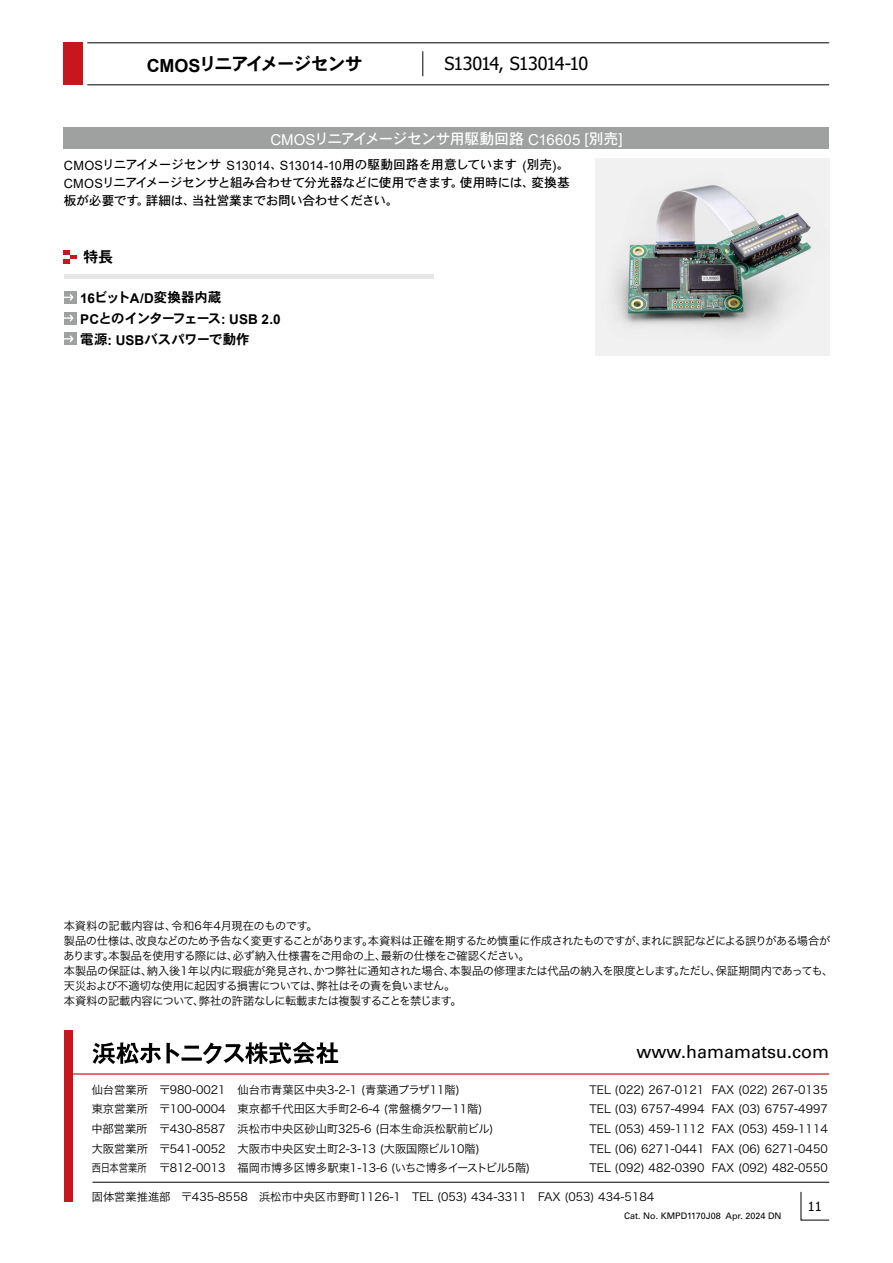
<style>
.page{position:relative;width:893px;height:1263px;background:#fff}
.page>*{position:absolute;margin:0;border:0;box-sizing:border-box;transform-origin:0 0}
.t1{font:18px "Univers LT Std";color:#000}
.t2{font:18px "Tahoma";letter-spacing:-.05em;color:#000}
.t3{font:18px "DFHS Gothic W7 WINP RKSJ H";letter-spacing:-.09em;color:#000}
.t4{font:15px "DFHS Gothic W5 WINP RKSJ H";letter-spacing:-.065em;color:#fff}
.t5{font:15px "DFHS Gothic W7 WINP RKSJ H";color:#000}
.t6{font:13.5px/20.7px "DFHS Gothic W7 WINP RKSJ H";letter-spacing:-.045em;color:#000}
.t7{font:12.75px/18px "DFHS Gothic W5 WINP RKSJ H";letter-spacing:-.03em;color:#000;text-align:justify}
.t8{font:12.75px "Tahoma";color:#000}
.t9{font:11.25px/19.6px "Hira Kaku Std W3 90 msp RKSJ H";color:#000;text-align:justify}
.t10{font:11.25px/15px "Hira Kaku Std W3 90 msp RKSJ H";letter-spacing:-.04em;color:#000}
.t11{font:11.25px "Hira Kaku Std W3";letter-spacing:-.01em;color:#000}
.t12{font:9px "Univers LT Std";color:#000}
.s1{font-family:"Arial";font-weight:700}
.s2{font-family:"Arial"}
</style>
<div class="page">
<svg style="left:800px;top:1191px;width:30px;height:30px"></svg>
<svg style="left:422px;top:51px;width:1px;height:25px"></svg>
<hr style="left:87px;top:43px;width:742px;height:1px;background:#000">
<hr style="left:87px;top:85px;width:742px;height:1px;background:#000">
<div style="left:64px;top:43px;width:19px;height:42px;background:#c8161e"></div>
<svg style="left:93px;top:1042px;width:86px;height:22px"></svg>
<hr style="left:184px;top:1046px;width:15px;height:3px;background:#000">
<svg style="left:182px;top:1057px;width:20px;height:4px"></svg>
<svg style="left:203px;top:1042px;width:135px;height:22px"></svg>
<div style="left:64px;top:1031px;width:8px;height:171px;background:#c8161e"></div>
<hr style="left:67px;top:1073px;width:762px;height:1px;background:#c8161e">
<hr style="left:92px;top:1182px;width:737px;height:1px;background:#000">
<div style="left:64px;top:128px;width:765px;height:21px;background:#9fa0a0"></div>
<svg style="left:64px;top:251px;width:13px;height:12px"></svg>
<div style="left:64px;top:274px;width:370px;height:5px;background:#e6e6e6"></div>
<div style="left:64px;top:291px;width:13px;height:13px;background:#9fa0a0"></div>
<svg style="left:64px;top:294px;width:10px;height:7px"></svg>
<div style="left:64px;top:312px;width:13px;height:12px;background:#9fa0a0"></div>
<svg style="left:64px;top:314px;width:10px;height:8px"></svg>
<div style="left:64px;top:332px;width:13px;height:13px;background:#9fa0a0"></div>
<svg style="left:64px;top:335px;width:10px;height:8px"></svg>
<img style="left:595px;top:158px;width:234px;height:198px">
<h1 class="t3" style="left:147px;top:55px;width:218px"><span class="s1">CMOS</span>リニアイメージセンサ</h1>
<h1 class="t2" style="left:444px;top:52px;width:145px">S13014, S13014-10</h1>
<h2 class="t4" style="left:270px;top:131px;width:354px"><span class="s2">CMOS</span>リニアイメージセンサ用駆動回路 <span class="s2">C16605 [</span>別売<span class="s2">]</span></h2>
<p class="t7" style="left:64px;top:155px;width:507px"><span class="s2">CMOS</span>リニアイメージセンサ <span class="s2">S13014</span>、<span class="s2">S13014-10</span>用の駆動回路を用意しています <span class="s2">(</span>別売<span class="s2">)</span>。<span class="s2">CMOS</span>リニアイメージセンサと組み合わせて分光器などに使用できます。使用時には、変換基板が必要です。詳細は、当社営業までお問い合わせください。</p>
<h2 class="t5" style="left:83px;top:249px;width:31px">特長</h2>
<p class="t6" style="left:80px;top:287px;width:202px"><span class="s1">16</span>ビット<span class="s1">A/D</span>変換器内蔵<br><span class="s1">PC</span>とのインターフェース<span class="s1">: USB 2.0</span>電源<span class="s1">: USB</span>バスパワーで動作</p>
<p class="t11" style="left:64px;top:917px;width:256px">本資料の記載内容は、令和6年4月現在のものです。</p>
<p class="t10" style="left:63px;top:933px;width:771px">製品の仕様は、改良などのため予告なく変更することがあります。本資料は正確を期するため慎重に作成されたものですが、まれに誤記などによる誤りがある場合があります。本製品を使用する際には、必ず納入仕様書をご用命の上、最新の仕様をご確認ください。<br>本製品の保証は、納入後1年以内に瑕疵が発見され、かつ弊社に通知された場合、本製品の修理または代品の納入を限度とします。ただし、保証期間内であっても、天災および不適切な使用に起因する損害については、弊社はその責を負いません。<br>本資料の記載内容について、弊社の許諾なしに転載または複製することを禁じます。</p>
<h1 class="t1" style="left:637px;top:1041px;width:194px">www.hamamatsu.com</h1>
<p class="t9" style="left:92px;top:1079px;width:58px">仙台営業所東京営業所中部営業所大阪営業所西日本営業所</p>
<p class="t9" style="left:159px;top:1079px;width:68px">〒980-0021〒100-0004〒430-8587〒541-0052〒812-0013</p>
<p class="t9" style="left:238px;top:1079px;width:294px;text-align:left">仙台市青葉区中央3-2-1 (青葉通プラザ11階)<br>東京都千代田区大手町2-6-4 (常盤橋タワー11階)<br>浜松市中央区砂山町325-6 (日本生命浜松駅前ビル)<br>大阪市中央区安土町2-3-13 (大阪国際ビル10階)<br>福岡市博多区博多駅東1-13-6 (いちご博多イーストビル5階)</p>
<p class="t9" style="left:590px;top:1079px;width:240px">TEL (022) 267-0121 FAX (022) 267-0135<br>TEL (03) 6757-4994 FAX (03) 6757-4997<br>TEL (053) 459-1112 FAX (053) 459-1114<br>TEL (06) 6271-0441 FAX (06) 6271-0450<br>TEL (092) 482-0390 FAX (092) 482-0550</p>
<p class="t9" style="left:92px;top:1186px;width:564px">固体営業推進部　〒435-8558　浜松市中央区市野町1126-1　TEL (053) 434-3311　FAX (053) 434-5184</p>
<p class="t8" style="left:808px;top:1197px;width:15px">11</p>
<p class="t12" style="left:624px;top:1210px;width:159px">Cat. No. KMPD1170J08 Apr. 2024 DN</p>
</div>
